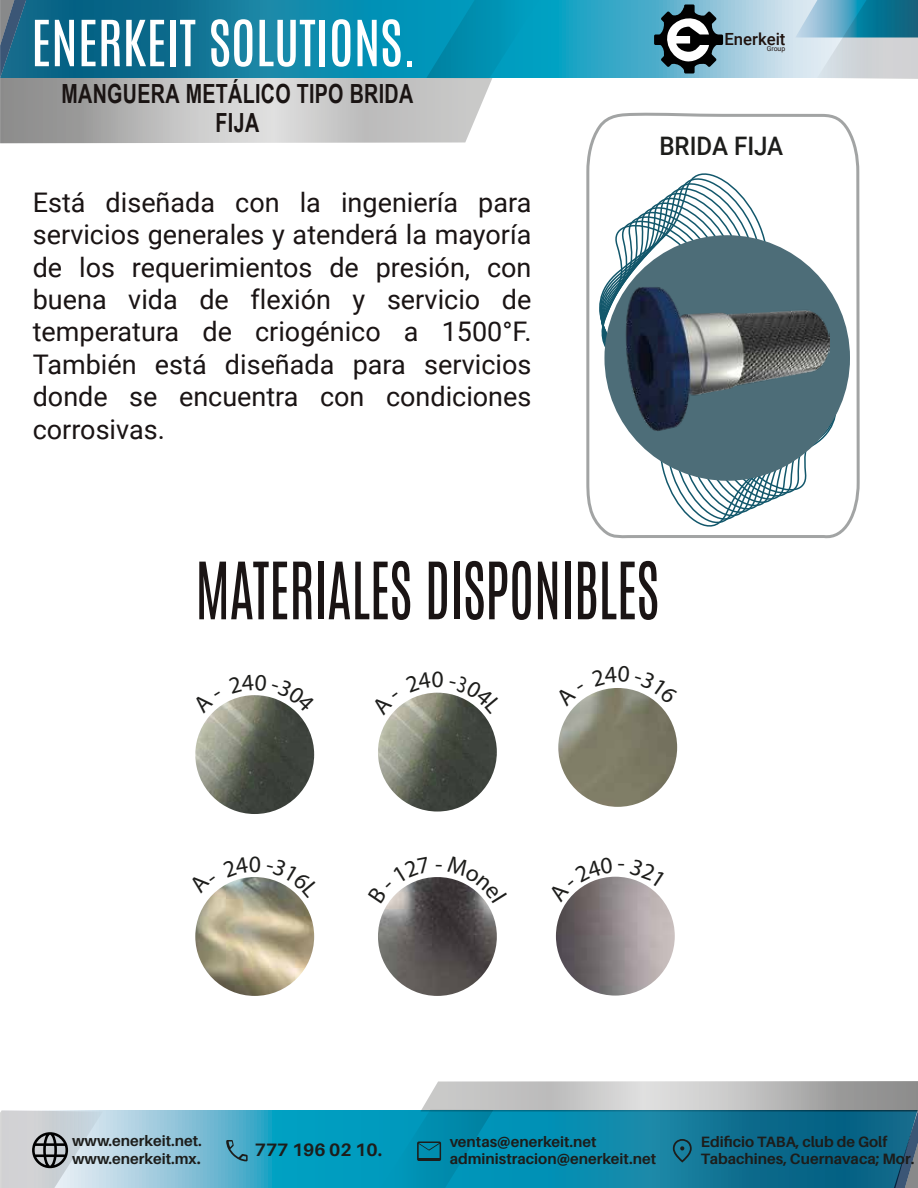
<style>
.page{position:relative;width:918px;height:1188px;background:#fff}
.page>*{position:absolute;margin:0;border:0;box-sizing:border-box;transform-origin:0 0}
.t1{font:67.05px "Antonio";color:#1a1414;scale:.81 1}
.t2{font:54px "Antonio";color:#fff}
.t3{font:27px/32.4px "Roboto";color:#1a1414;text-align:justify}
.t4{font:700 26.4px/28.8px "Arial Narrow";letter-spacing:.015em;color:#1a1413;text-align:center;scale:.91 1}
.t5{font:500 25.5px "Roboto";color:#1d1d1b;scale:.95 1}
.t6{font:700 18px "Aileron";color:#1d1d1b}
.t7{font:500 16.8px "Roboto";color:#1f120e}
.t8{font:700 15px/16.5px "Aileron";color:#1d1d1b}
.t9{font:6.9px "Roboto";color:#1f120e}
.s1{font-size:16.5px}
</style>
<div class="page">
<svg style="left:0;top:78px;width:493px;height:65px;background:#bebebe"></svg>
<svg style="left:0;top:0;width:918px;height:78px;background:#1484a4"></svg>
<svg style="left:2px;top:1110px;width:351px;height:78px;background:#76bacf"></svg>
<svg style="left:226px;top:1140px;width:22px;height:21px"></svg>
<svg style="left:353px;top:1081px;width:565px;height:107px;background:#3b99b2"></svg>
<svg style="left:584px;top:0;width:277px;height:1188px"></svg>
<svg style="left:584px;top:139px;width:207px;height:12px"></svg>
<svg style="left:584px;top:145px;width:198px;height:6px"></svg>
<svg style="left:629px;top:362px;width:232px;height:200px"></svg>
<svg style="left:584px;top:151px;width:276px;height:406px"></svg>
<div style="left:604px;top:235px;width:246px;height:246px;background:#4d6d78;border-radius:50%"></div>
<img style="left:624px;top:284px;width:206px;height:148px">
<img style="left:195px;top:695px;width:119px;height:119px;border-radius:59px">
<img style="left:378px;top:693px;width:119px;height:119px;border-radius:59px">
<img style="left:558px;top:688px;width:119px;height:119px;border-radius:59px">
<img style="left:195px;top:877px;width:119px;height:119px;border-radius:59px">
<img style="left:378px;top:877px;width:119px;height:119px;border-radius:59px">
<img style="left:556px;top:877px;width:119px;height:119px;border-radius:59px">
<svg style="left:212px;top:706px;width:8px;height:7px"></svg>
<svg style="left:228px;top:695px;width:69px;height:18px"></svg>
<svg style="left:391px;top:708px;width:7px;height:7px"></svg>
<svg style="left:450px;top:694px;width:33px;height:20px"></svg>
<svg style="left:575px;top:699px;width:8px;height:7px"></svg>
<svg style="left:592px;top:666px;width:86px;height:39px"></svg>
<svg style="left:267px;top:878px;width:34px;height:21px"></svg>
<svg style="left:388px;top:877px;width:42px;height:27px"></svg>
<svg style="left:448px;top:878px;width:39px;height:25px"></svg>
<svg style="left:566px;top:857px;width:98px;height:46px"></svg>
<h2 class="t2" style="left:31px;top:5px;width:387px">ENERKEIT SOLUTIONS.</h2>
<p class="t4" style="left:62px;top:78px;width:388px">MANGUERA METÁLICO TIPO BRIDA<br>FIJA</p>
<p class="t3" style="left:33px;top:185px;width:500px">Está diseñada con la ingeniería para servicios generales y atenderá la mayoría de los requerimientos de presión, con buena vida de flexión y servicio de temperatura de criogénico a 1500°F.<br>También está diseñada para servicios donde se encuentra con condiciones corrosivas.</p>
<p class="t7" style="left:725px;top:28px;width:63px">Enerkeit</p>
<p class="t9" style="left:767px;top:44px;width:20px">Group</p>
<p class="t5" style="left:659px;top:128px;width:132px">BRIDA FIJA</p>
<h1 class="t1" style="left:195px;top:543px;width:574px">MATERIALES DISPONIBLES</h1>
<p class="t8" style="left:72px;top:1132px;width:131px;line-height:18px">www.enerkeit.net. www.enerkeit.mx<span class="s1">.</span></p>
<p class="t6" style="left:255px;top:1140px;width:129px">777 196 02 10.</p>
<p class="t8" style="left:450px;top:1134px;width:208px">ventas@enerkeit.net administracion@enerkeit.net</p>
<p class="t8" style="left:701px;top:1134px;width:215px">Edificio TABA, club de Golf<br>Tabachines, Cuernavaca; Mor.</p>
</div>
